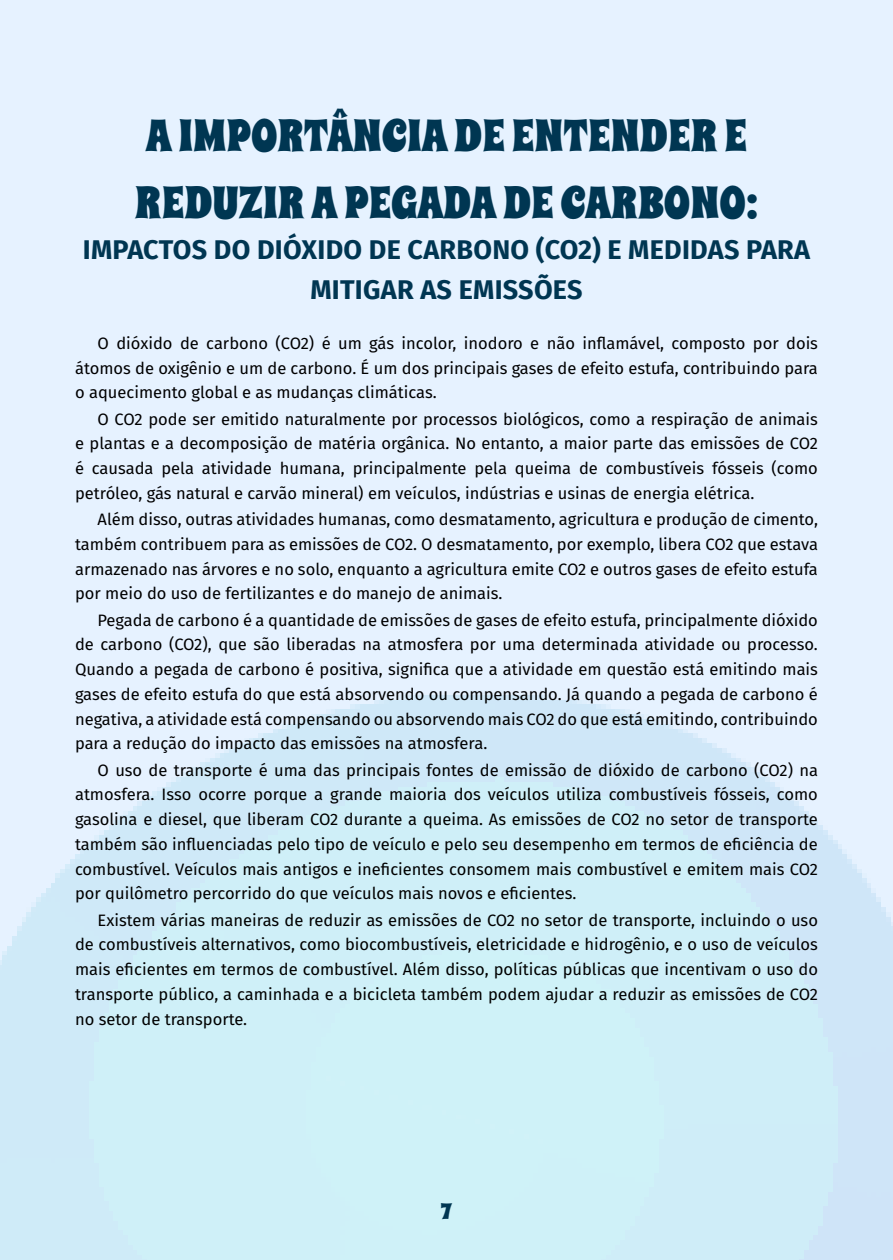
<style>
.page{position:relative;width:893px;height:1260px;background:#fff}
.page>*{position:absolute;margin:0;border:0;box-sizing:border-box;transform-origin:0 0}
.t1{font:45px/67.5px "Spicy Rice";color:#003652}
.t2{font:700 27px/40.5px "Fira Sans";letter-spacing:.01em;color:#003652;text-align:center}
.t3{font:22.5px "Spicy Rice";color:#003652}
.t4{font:16.5px/24.8px "Fira Sans";color:#000;text-align:justify}
</style>
<div class="page">
<div style="left:0;top:0;width:892px;height:1260px;background:linear-gradient(to bottom,#edf3ff,#cdedf7)"></div>
<h1 class="t1" style="left:135px;top:102px;width:625px">A IMPORTÂNCIA DE ENTENDER E<br>REDUZIR A PEGADA DE CARBONO:</h1>
<h2 class="t2" style="left:83px;top:227px;width:728px">IMPACTOS DO DIÓXIDO DE CARBONO (CO2) E MEDIDAS PARA<br>MITIGAR AS EMISSÕES</h2>
<p class="t4" style="left:75px;top:330px;width:744px;text-indent:23px">O dióxido de carbono (CO2) é um gás incolor, inodoro e não inflamável, composto por dois átomos de oxigênio e um de carbono. É um dos principais gases de efeito estufa, contribuindo para o aquecimento global e as mudanças climáticas.</p>
<p class="t4" style="left:75px;top:406px;width:744px;text-indent:23px">O CO2 pode ser emitido naturalmente por processos biológicos, como a respiração de animais e plantas e a decomposição de matéria orgânica. No entanto, a maior parte das emissões de CO2 é causada pela atividade humana, principalmente pela queima de combustíveis fósseis (como petróleo, gás natural e carvão mineral) em veículos, indústrias e usinas de energia elétrica.</p>
<p class="t4" style="left:75px;top:507px;width:744px;text-indent:23px">Além disso, outras atividades humanas, como desmatamento, agricultura e produção de cimento, também contribuem para as emissões de CO2. O desmatamento, por exemplo, libera CO2 que estava armazenado nas árvores e no solo, enquanto a agricultura emite CO2 e outros gases de efeito estufa por meio do uso de fertilizantes e do manejo de animais.</p>
<p class="t4" style="left:75px;top:607px;width:744px;text-indent:23px">Pegada de carbono é a quantidade de emissões de gases de efeito estufa, principalmente dióxido de carbono (CO2), que são liberadas na atmosfera por uma determinada atividade ou processo.<br>Quando a pegada de carbono é positiva, significa que a atividade em questão está emitindo mais gases de efeito estufa do que está absorvendo ou compensando. Já quando a pegada de carbono é negativa, a atividade está compensando ou absorvendo mais CO2 do que está emitindo, contribuindo para a redução do impacto das emissões na atmosfera.</p>
<p class="t4" style="left:75px;top:757px;width:744px;text-indent:23px">O uso de transporte é uma das principais fontes de emissão de dióxido de carbono (CO2) na atmosfera. Isso ocorre porque a grande maioria dos veículos utiliza combustíveis fósseis, como gasolina e diesel, que liberam CO2 durante a queima. As emissões de CO2 no setor de transporte também são influenciadas pelo tipo de veículo e pelo seu desempenho em termos de eficiência de combustível. Veículos mais antigos e ineficientes consomem mais combustível e emitem mais CO2 por quilômetro percorrido do que veículos mais novos e eficientes.</p>
<p class="t4" style="left:75px;top:907px;width:744px;text-indent:23px">Existem várias maneiras de reduzir as emissões de CO2 no setor de transporte, incluindo o uso de combustíveis alternativos, como biocombustíveis, eletricidade e hidrogênio, e o uso de veículos mais eficientes em termos de combustível. Além disso, políticas públicas que incentivam o uso do transporte público, a caminhada e a bicicleta também podem ajudar a reduzir as emissões de CO2 no setor de transporte.</p>
<h3 class="t3" style="left:441px;top:1196px;width:13px">7</h3>
</div>
